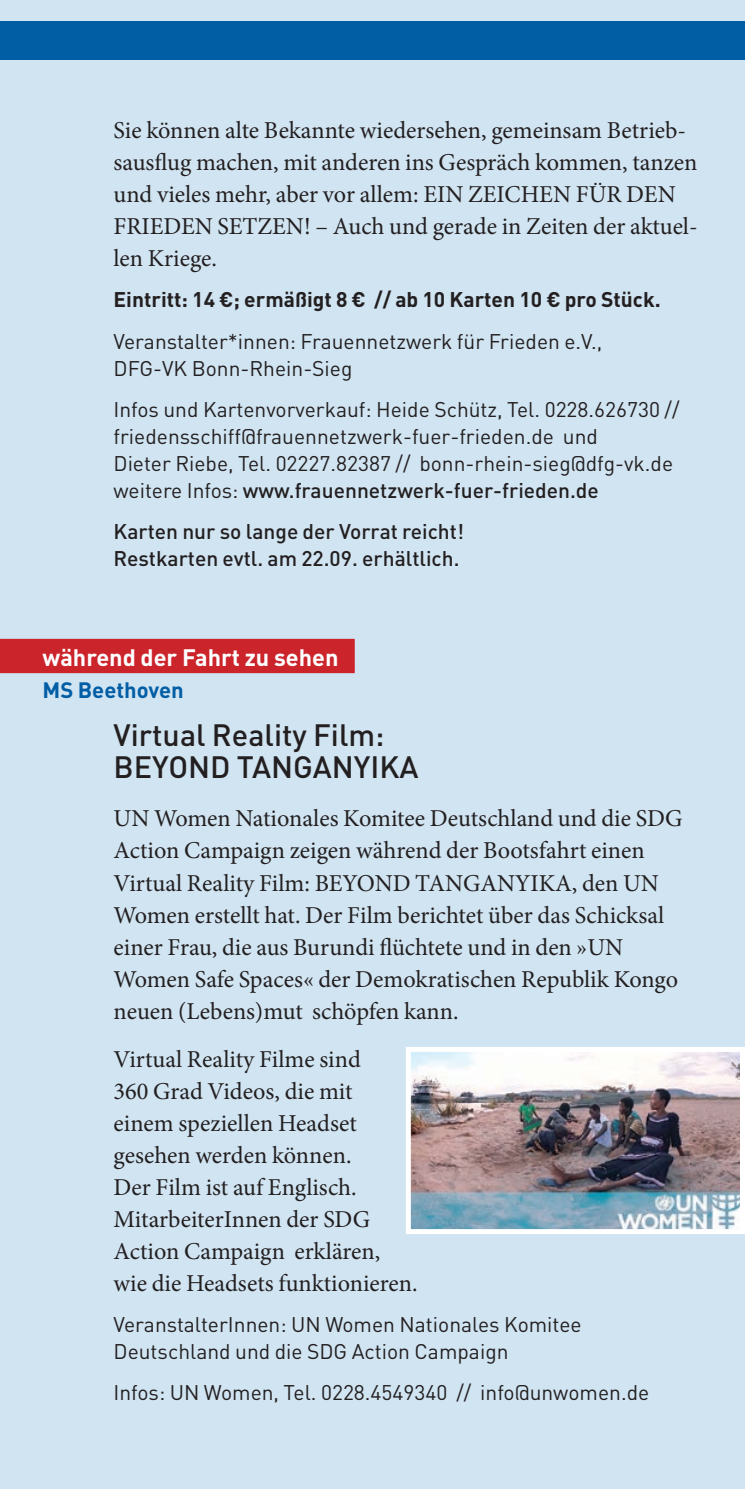
<style>
.page{position:relative;width:745px;height:1489px;background:#fff}
.page>*{position:absolute;margin:0;border:0;box-sizing:border-box;transform-origin:0 0}
.t1{font:500 30.5px/32px "DIN";color:#231f20}
.t2{font:24.25px/32px "Minion Pro";color:#231f20}
.t3{font:700 23.5px "DIN";color:#fff}
.t4{font:700 22px "DIN";color:#015ea5}
.t5{font:21px/27px "DIN";color:#231f20}
.t6{font:500 21px/27px "DIN";color:#231f20}
.t7{font:700 21px "DIN";color:#231f20}
.s1{font-weight:500}
</style>
<div class="page">
<div style="left:0;top:0;width:744px;height:1488px;background:#d0e4f2"></div>
<div style="left:0;top:639px;width:354px;height:27px;background:#cc242b"></div>
<div style="left:0;top:665px;width:354px;height:8px;background:#cc242b"></div>
<div style="left:0;top:21px;width:744px;height:39px;background:#015ea5"></div>
<img style="left:411px;top:1052px;width:327px;height:175px">
<div style="left:405px;top:1046px;width:339px;height:187px;border:5px solid #fff"></div>
<p class="t2" style="left:113px;top:114px;width:585px">Sie können alte Bekannte wiedersehen, gemeinsam Betrieb&shy;sausflug machen, mit anderen ins Gespräch kommen, tanzen und vieles mehr, aber vor allem: EIN ZEICHEN FÜR DEN FRIEDEN SETZEN! – Auch und gerade in Zeiten der aktuel&shy;len Kriege.</p>
<p class="t7" style="left:113px;top:286px;width:548px">Eintritt: 14 €; ermäßigt 8 € // ab 10 Karten 10 € pro Stück.</p>
<p class="t5" style="left:113px;top:327px;width:490px">Veranstalter*innen: Frauennetzwerk für Frieden e.V.,<br>DFG-VK Bonn-Rhein-Sieg</p>
<p class="t5" style="left:113px;top:395px;width:567px">Infos und Kartenvorverkauf: Heide Schütz, Tel. 0228.626730 // friedensschiff@frauennetzwerk-fuer-frieden.de und<br>Dieter Riebe, Tel. 02227.82387 // bonn-rhein-sieg@dfg-vk.de weitere Infos: <span class="s1">www.frauennetzwerk-fuer-frieden.de</span></p>
<p class="t6" style="left:113px;top:517px;width:352px">Karten nur so lange der Vorrat reicht!<br>Restkarten evtl. am 22.09. erhältlich.</p>
<p class="t3" style="left:43px;top:642px;width:297px">während der Fahrt zu sehen</p>
<p class="t4" style="left:43px;top:676px;width:143px">MS Beethoven</p>
<p class="t1" style="left:113px;top:718px;width:306px">Virtual Reality Film:<br>BEYOND TANGANYIKA</p>
<p class="t2" style="left:113px;top:802px;width:570px">UN Women Nationales Komitee Deutschland und die SDG Action Campaign zeigen während der Bootsfahrt einen Virtual Reality Film: BEYOND TANGANYIKA, den UN Women erstellt hat. Der Film berichtet über das Schicksal einer Frau, die aus Burundi flüchtete und in den »UN Women Safe Spaces« der Demokratischen Republik Kongo neuen (Lebens)mut schöpfen kann.</p>
<p class="t2" style="left:113px;top:1042px;width:305px">Virtual Reality Filme sind<br>360 Grad Videos, die mit einem speziellen Headset gesehen werden können.<br>Der Film ist auf Englisch.<br>MitarbeiterInnen der SDG<br>Action Campaign erklären, wie die Headsets funktionieren.</p>
<p class="t5" style="left:113px;top:1310px;width:469px">VeranstalterInnen: UN Women Nationales Komitee<br>Deutschland und die SDG Action Campaign</p>
<p class="t5" style="left:113px;top:1378px;width:537px">Infos: UN Women, Tel. 0228.4549340 // info@unwomen.de</p>
</div>
